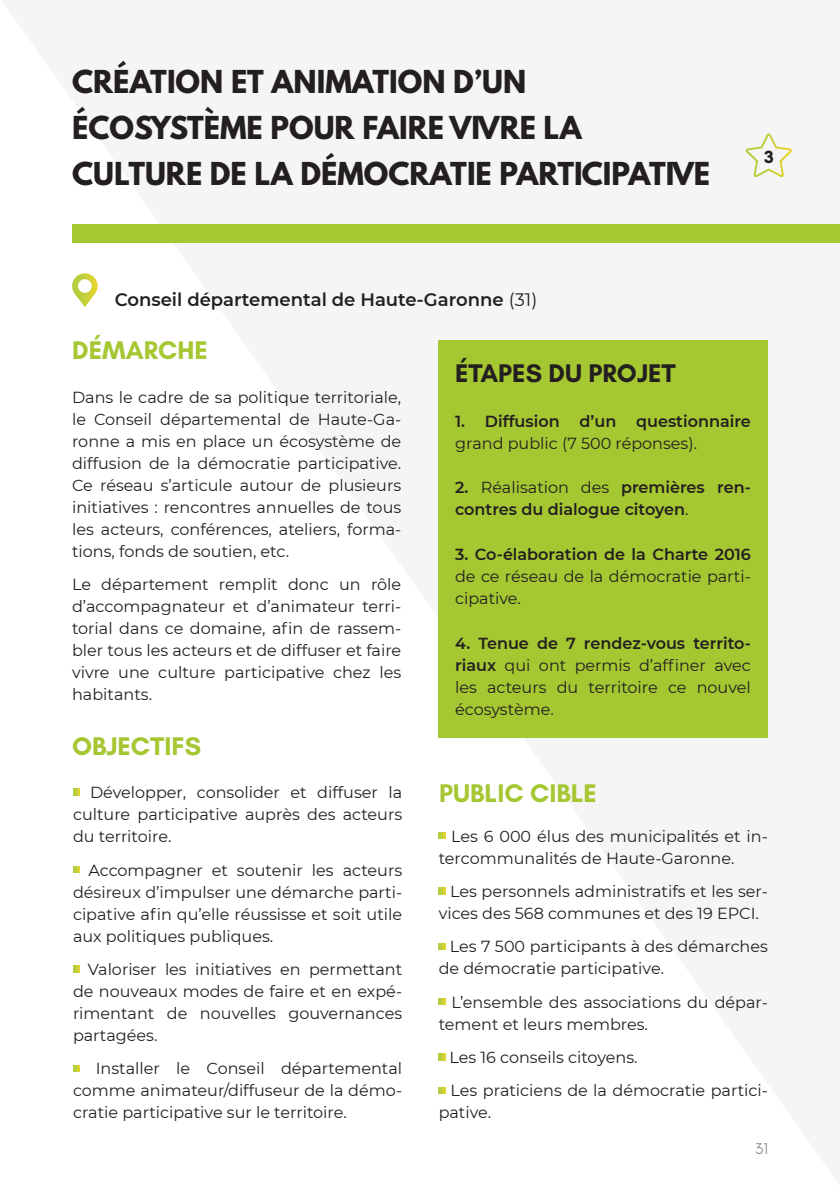
<style>
.page{position:relative;width:840px;height:1191px;background:#fff}
.page>*{position:absolute;margin:0;border:0;box-sizing:border-box;transform-origin:0 0}
.t1{font:700 28px/46px "League Spartan";color:#231f20}
.t2{font:700 26px "Glacial Indifference";color:#a4c732}
.t3{font:700 26px "Glacial Indifference";color:#231f20}
.t4{font:600 18px "Montserrat";color:#231f20}
.t5{font:700 18px "Glacial Indifference";color:#231f20}
.t6{font:16px/22px "Montserrat";color:#231f20;text-align:justify}
.t7{font:600 16px/22px "Montserrat";color:#231f20}
.t8{font:16px "Glacial Indifference";color:#939598}
.s1{font-weight:400}
.s2{font-weight:600}
</style>
<div class="page">
<div style="left:72px;top:225px;width:767px;height:18px;background:#a4c732"></div>
<svg style="left:72px;top:273px;width:26px;height:34px"></svg>
<svg style="left:73px;top:789px;width:6px;height:6px"></svg>
<svg style="left:73px;top:866px;width:6px;height:7px"></svg>
<svg style="left:73px;top:965px;width:6px;height:7px"></svg>
<svg style="left:73px;top:1065px;width:6px;height:6px"></svg>
<div style="left:438px;top:340px;width:329px;height:397px;background:#a4c732"></div>
<svg style="left:745px;top:133px;width:47px;height:45px"></svg>
<svg style="left:438px;top:832px;width:7px;height:6px"></svg>
<svg style="left:438px;top:887px;width:7px;height:7px"></svg>
<svg style="left:438px;top:943px;width:7px;height:6px"></svg>
<svg style="left:438px;top:998px;width:7px;height:7px"></svg>
<svg style="left:438px;top:1053px;width:7px;height:7px"></svg>
<svg style="left:438px;top:1087px;width:7px;height:6px"></svg>
<h1 class="t1" style="left:72px;top:59px;width:639px">CRÉATION ET ANIMATION D’UN<br>ÉCOSYSTÈME POUR FAIRE VIVRE LA<br>CULTURE DE LA DÉMOCRATIE PARTICIPATIVE</h1>
<p class="t5" style="left:763px;top:146px;width:11px">3</p>
<p class="t4" style="left:115px;top:287px;width:424px">Conseil départemental de Haute-Garonne <span class="s1">(31)</span></p>
<h2 class="t2" style="left:72px;top:334px;width:137px">DÉMARCHE</h2>
<p class="t6" style="left:72px;top:385px;width:330px">Dans le cadre de sa politique territoriale, le Conseil départemental de Haute-Ga&shy;ronne a mis en place un écosystème de diffusion de la démocratie participative.<br>Ce réseau s’articule autour de plusieurs initiatives : rencontres annuelles de tous les acteurs, conférences, ateliers, forma&shy;tions, fonds de soutien, etc.</p>
<p class="t6" style="left:72px;top:573px;width:330px">Le département remplit donc un rôle d’accompagnateur et d’animateur terri&shy;torial dans ce domaine, afin de rassem&shy;bler tous les acteurs et de diffuser et faire vivre une culture participative chez les habitants.</p>
<h2 class="t2" style="left:72px;top:730px;width:130px">OBJECTIFS</h2>
<p class="t6" style="left:73px;top:781px;width:330px;text-indent:17px">Développer, consolider et diffuser la culture participative auprès des acteurs du territoire.</p>
<p class="t6" style="left:73px;top:858px;width:330px;text-indent:15px">Accompagner et soutenir les acteurs désireux d’impulser une démarche parti&shy;cipative afin qu’elle réussisse et soit utile aux politiques publiques.</p>
<p class="t6" style="left:73px;top:957px;width:330px;text-indent:15px">Valoriser les initiatives en permettant de nouveaux modes de faire et en expé&shy;rimentant de nouvelles gouvernances partagées.</p>
<p class="t6" style="left:73px;top:1057px;width:330px;text-indent:23px">Installer le Conseil départemental comme animateur/diffuseur de la démo&shy;cratie participative sur le territoire.</p>
<h2 class="t3" style="left:455px;top:357px;width:222px">ÉTAPES DU PROJET</h2>
<p class="t7" style="left:455px;top:409px;width:297px">1. Diffusion d’un questionnaire</p>
<p class="t6" style="left:455px;top:431px;width:243px">grand public (7 500 réponses).</p>
<p class="t7" style="left:455px;top:476px;width:297px">2. <span class="s1">Réalisation des</span> premières ren&shy;contres du dialogue citoyen<span class="s1">.</span></p>
<p class="t7" style="left:455px;top:542px;width:297px">3. Co-élaboration de la Charte 2016</p>
<p class="t6" style="left:455px;top:565px;width:297px">de ce réseau de la démocratie parti&shy;cipative.</p>
<p class="t6" style="left:455px;top:631px;width:297px"><span class="s2">4. Tenue de 7 rendez-vous territo&shy;riaux</span> qui ont permis d’affiner avec les acteurs du territoire ce nouvel écosystème.</p>
<h2 class="t2" style="left:439px;top:776px;width:159px">PUBLIC CIBLE</h2>
<p class="t6" style="left:438px;top:824px;width:330px;text-indent:12px">Les 6 000 élus des municipalités et in&shy;tercommunalités de Haute-Garonne.</p>
<p class="t6" style="left:438px;top:879px;width:330px;text-indent:11px">Les personnels administratifs et les ser&shy;vices des 568 communes et des 19 EPCI.</p>
<p class="t6" style="left:438px;top:935px;width:330px;text-indent:11px">Les 7 500 participants à des démarches de démocratie participative.</p>
<p class="t6" style="left:438px;top:990px;width:330px;text-indent:13px">L’ensemble des associations du dépar&shy;tement et leurs membres.</p>
<p class="t6" style="left:449px;top:1040px;width:320px;line-height:33.4px">Les 16 conseils citoyens.<br>Les praticiens de la démocratie partici-</p>
<p class="t6" style="left:438px;top:1101px;width:54px">pative.</p>
<p class="t8" style="left:754px;top:1140px;width:14px">31</p>
</div>
